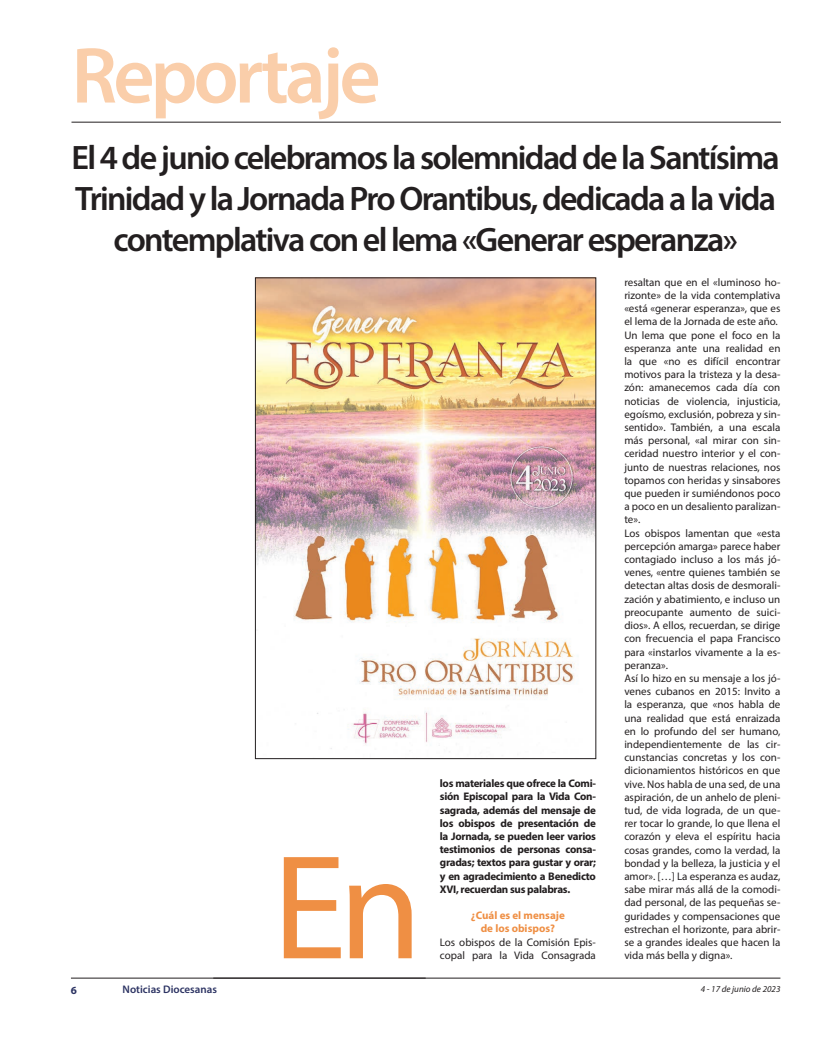
<style>
.page{position:relative;width:823px;height:1049px;background:#fff}
.page>*{position:absolute;margin:0;border:0;box-sizing:border-box;transform-origin:0 0}
.t1{font:150px "Myriad Pro";color:#ef8f44}
.t2{font:600 80px "Myriad Pro";letter-spacing:-.05em;color:#faceaa}
.t3{font:600 34px/40.8px "Myriad Pro";letter-spacing:-.05em;color:#231f20;text-align:center}
.t4{font:11px/13.2px "Myriad Pro";color:#231f20;text-align:justify}
.t5{font:700 11px/13.2px "Myriad Pro";letter-spacing:-.025em;color:#231f20;text-align:justify}
.t6{font:700 11px "Myriad Pro";color:#ef8f44}
.t7{font:600 11px "Myriad Pro";color:#2c3363}
.t8{font:700 11px "Myriad Pro";color:#2c3363}
.t9{font:italic 9px "Myriad Pro";color:#231f20}
</style>
<div class="page">
<hr style="left:71px;top:978px;width:709px;height:1px;background:#231f20">
<hr style="left:71px;top:122px;width:709px;height:1px;background:#231f20">
<img style="left:257px;top:280px;width:336px;height:472px">
<p class="t2" style="left:71px;top:25px;width:310px">Reportaje</p>
<p class="t3" style="left:71px;top:137px;width:709px">El 4 de junio celebramos la solemnidad de la Santísima<br>Trinidad y la Jornada Pro Orantibus, dedicada a la vida contemplativa con el lema «Generar esperanza»</p>
<p class="t8" style="left:71px;top:982px;width:8px">6</p>
<p class="t7" style="left:122px;top:982px;width:96px">Noticias Diocesanas</p>
<p class="t1" style="left:272px;top:815px;width:151px">En</p>
<p class="t5" style="left:439px;top:776px;width:157px">los materiales que ofrece la Comi&shy;sión Episcopal para la Vida Con&shy;sagrada, además del mensaje de los obispos de presentación de la Jornada, se pueden leer varios testimonios de personas consa&shy;gradas; textos para gustar y orar; y en agradecimiento a Benedicto XVI, recuerdan sus palabras.</p>
<p class="t6" style="left:470px;top:908px;width:95px">¿Cuál es el mensaje</p>
<p class="t6" style="left:480px;top:921px;width:76px">de los obispos?</p>
<p class="t4" style="left:439px;top:935px;width:157px">Los obispos de la Comisión Epis&shy;copal para la Vida Consagrada</p>
<p class="t4" style="left:624px;top:275px;width:157px">resaltan que en el «luminoso ho&shy;rizonte» de la vida contemplativa «está «generar esperanza», que es el lema de la Jornada de este año.</p>
<p class="t4" style="left:624px;top:328px;width:157px">Un lema que pone el foco en la esperanza ante una realidad en la que «no es difícil encontrar motivos para la tristeza y la desa&shy;zón: amanecemos cada día con noticias de violencia, injusticia, egoísmo, exclusión, pobreza y sin&shy;sentido». También, a una escala más personal, «al mirar con sin&shy;ceridad nuestro interior y el con&shy;junto de nuestras relaciones, nos topamos con heridas y sinsabores que pueden ir sumiéndonos poco a poco en un desaliento paralizan&shy;te».</p>
<p class="t4" style="left:624px;top:526px;width:157px">Los obispos lamentan que «esta percepción amarga» parece haber contagiado incluso a los más jó&shy;venes, «entre quienes también se detectan altas dosis de desmorali&shy;zación y abatimiento, e incluso un preocupante aumento de suici&shy;dios». A ellos, recuerdan, se dirige con frecuencia el papa Francisco para «instarlos vivamente a la es&shy;peranza».</p>
<p class="t4" style="left:624px;top:671px;width:157px">Así lo hizo en su mensaje a los jó&shy;venes cubanos en 2015: Invito a la esperanza, que «nos habla de una realidad que está enraizada en lo profundo del ser humano, independientemente de las cir&shy;cunstancias concretas y los con&shy;dicionamientos históricos en que vive. Nos habla de una sed, de una aspiración, de un anhelo de pleni&shy;tud, de vida lograda, de un que&shy;rer tocar lo grande, lo que llena el corazón y eleva el espíritu hacia cosas grandes, como la verdad, la bondad y la belleza, la justicia y el amor». […] La esperanza es audaz, sabe mirar más allá de la comodi&shy;dad personal, de las pequeñas se&shy;guridades y compensaciones que estrechan el horizonte, para abrir&shy;se a grandes ideales que hacen la vida más bella y digna».</p>
<p class="t9" style="left:700px;top:983px;width:81px">4 - 17 de junio de 2023</p>
</div>
